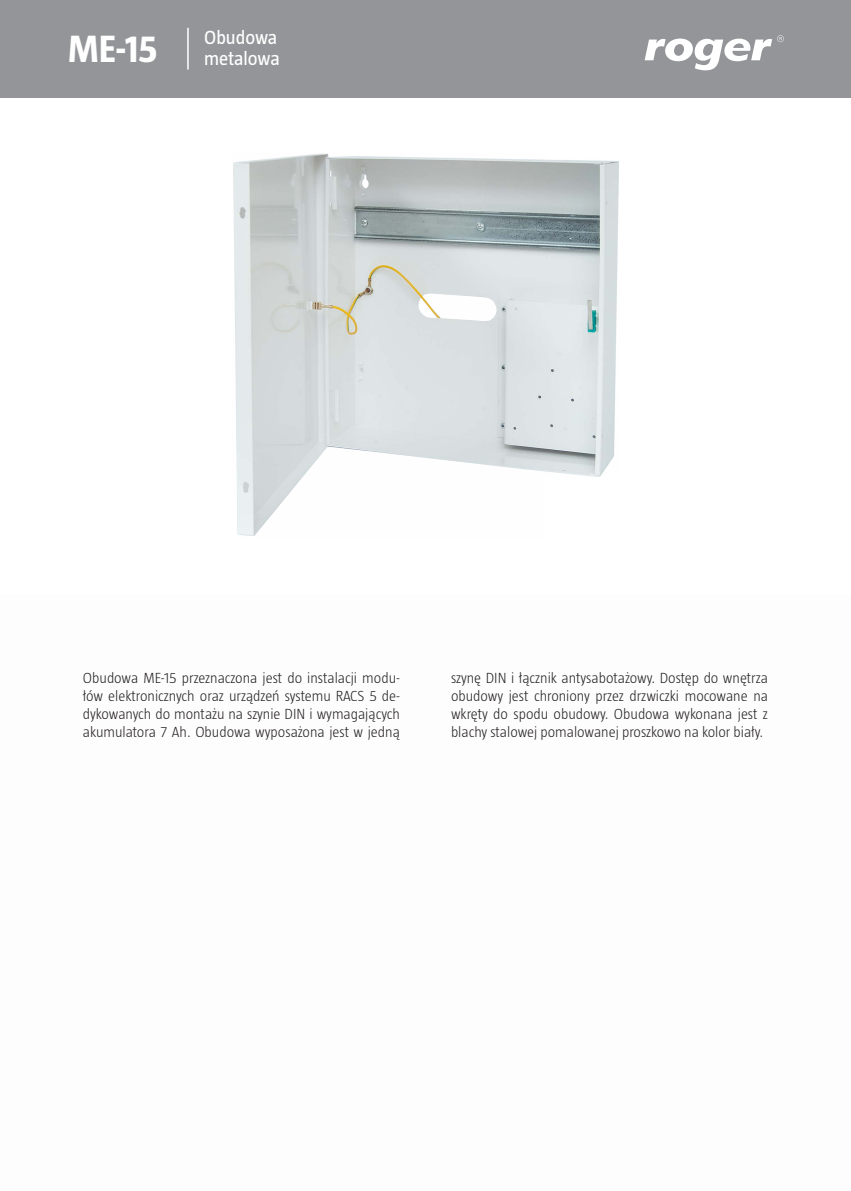
<style>
.page{position:relative;width:851px;height:1191px;background:#fff}
.page>*{position:absolute;margin:0;border:0;box-sizing:border-box;transform-origin:0 0}
.t1{font:700 39px "Taz";color:#fff}
.t2{font:19.5px/21px "Taz";color:#fff}
.t3{font:300 15px/18px "Taz";color:#231f20;text-align:justify}
</style>
<div class="page">
<img style="left:233px;top:154px;width:386px;height:382px">
<div style="left:0;top:0;width:850px;height:98px;background:#939598"></div>
<svg style="left:644px;top:35px;width:139px;height:35px"></svg>
<hr style="left:187px;top:28px;width:2px;height:41px;background:#fff">
<h1 class="t1" style="left:68px;top:27px;width:91px">ME-15</h1>
<h2 class="t2" style="left:204px;top:26px;width:77px">Obudowa metalowa</h2>
<p class="t3" style="left:83px;top:668px;width:318px">Obudowa ME-15 przeznaczona jest do instalacji modu&shy;łów elektronicznych oraz urządzeń systemu RACS 5 de&shy;dykowanych do montażu na szynie DIN i wymagających akumulatora 7 Ah. Obudowa wyposażona jest w jedną</p>
<p class="t3" style="left:451px;top:668px;width:318px">szynę DIN i łącznik antysabotażowy. Dostęp do wnętrza obudowy jest chroniony przez drzwiczki mocowane na wkręty do spodu obudowy. Obudowa wykonana jest z blachy stalowej pomalowanej proszkowo na kolor biały.</p>
</div>
